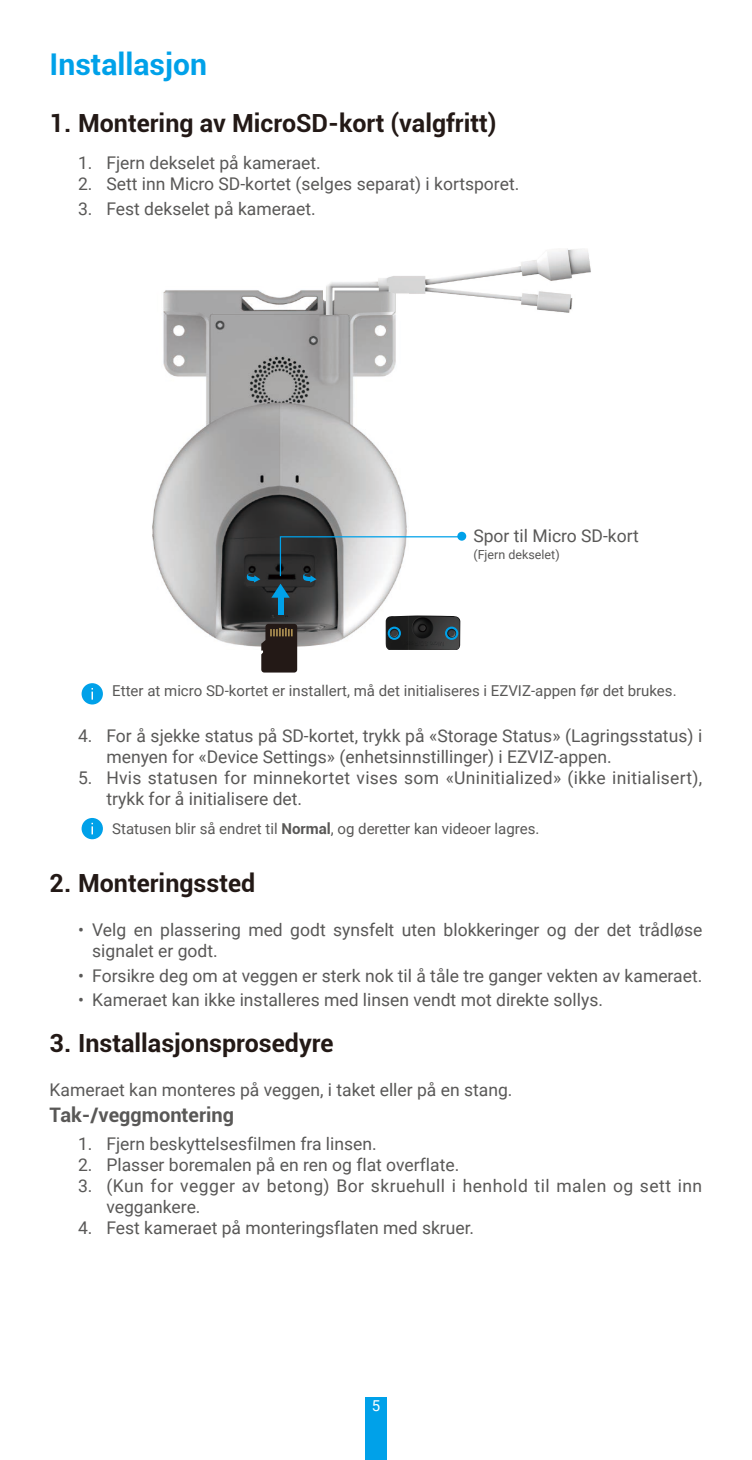
<style>
.page{position:relative;width:752px;height:1460px;background:#fff}
.page>*{position:absolute;margin:0;border:0;box-sizing:border-box;transform-origin:0 0}
.t1{font:700 30px "Roboto";color:#00a1e9}
.t2{font:700 25px "Roboto";color:#231916}
.t3{font:700 20px "Roboto";color:#595857}
.t4{font:17.5px/21px "Roboto";color:#595857}
.t5{font:17.5px/21px "Roboto";letter-spacing:.025em;color:#595857}
.t6{font:15px "Roboto";color:#595857}
.t7{font:15px "Roboto";color:#fff}
.t8{font:12.5px "Roboto";color:#595857}
.s1{font-weight:700}
</style>
<div class="page">
<div style="left:365px;top:1398px;width:21px;height:62px;background:#00a1e9"></div>
<img style="left:152px;top:290px;width:257px;height:360px">
<img style="left:326px;top:248px;width:265px;height:65px">
<img style="left:323px;top:287px;width:86px;height:28px">
<svg style="left:303px;top:573px;width:13px;height:9px"></svg>
<svg style="left:247px;top:573px;width:13px;height:9px"></svg>
<img style="left:385px;top:615px;width:75px;height:35px">
<svg style="left:445px;top:627px;width:13px;height:13px"></svg>
<svg style="left:387px;top:627px;width:14px;height:13px"></svg>
<hr style="left:280px;top:536px;width:1px;height:40px;background:#00a1e9">
<hr style="left:280px;top:536px;width:178px;height:1px;background:#00a1e9">
<div style="left:457px;top:532px;width:9px;height:9px;background:#00a1e9;border-radius:50%"></div>
<svg style="left:261px;top:624px;width:36px;height:48px;background:#30261f"></svg>
<div style="left:278px;top:597px;width:5px;height:18px;background:#00a1e9"></div>
<svg style="left:271px;top:584px;width:18px;height:14px"></svg>
<div style="left:81px;top:683px;width:22px;height:21px;background:#00a1e9;border-radius:50%"></div>
<svg style="left:91px;top:688px;width:2px;height:12px"></svg>
<div style="left:81px;top:818px;width:22px;height:21px;background:#00a1e9;border-radius:50%"></div>
<svg style="left:91px;top:823px;width:2px;height:11px"></svg>
<h1 class="t1" style="left:50px;top:43px;width:159px">Installasjon</h1>
<h2 class="t2" style="left:50px;top:105px;width:448px">1. Montering av MicroSD-kort (valgfritt)</h2>
<p class="t4" style="left:78px;top:152px;width:244px">1. Fjern dekselet på kameraet.</p>
<p class="t4" style="left:78px;top:173px;width:442px">2. Sett inn Micro SD-kortet (selges separat) i kortsporet.</p>
<p class="t4" style="left:78px;top:198px;width:239px">3. Fest dekselet på kameraet.</p>
<p class="t4" style="left:473px;top:524px;width:167px">Spor til Micro SD-kort</p>
<p class="t8" style="left:473px;top:546px;width:88px">(Fjern dekselet)</p>
<p class="t6" style="left:112px;top:680px;width:565px">Etter at micro SD-kortet er installert, må det initialiseres i EZVIZ-appen før det brukes.</p>
<p class="t4" style="left:106px;top:724px;width:597px;text-indent:-28px">4. For å sjekke status på SD-kortet, trykk på «Storage Status» (Lagringsstatus) i menyen for «Device Settings» (enhetsinnstillinger) i EZVIZ-appen.</p>
<p class="t4" style="left:106px;top:766px;width:597px;text-indent:-28px">5. Hvis statusen for minnekortet vises som «Uninitialized» (ikke initialisert), trykk for å initialisere det.</p>
<p class="t6" style="left:112px;top:818px;width:428px">Statusen blir så endret til <span class="s1">Normal</span>, og deretter kan videoer lagres.</p>
<h2 class="t2" style="left:50px;top:866px;width:207px">2. Monteringssted</h2>
<p class="t4" style="left:92px;top:919px;width:611px;text-indent:-14px">• Velg en plassering med godt synsfelt uten blokkeringer og der det trådløse signalet er godt.</p>
<p class="t4" style="left:78px;top:964px;width:625px">• Forsikre deg om at veggen er sterk nok til å tåle tre ganger vekten av kameraet.</p>
<p class="t4" style="left:78px;top:989px;width:526px">• Kameraet kan ikke installeres med linsen vendt mot direkte sollys.</p>
<h2 class="t2" style="left:50px;top:1025px;width:285px">3. Installasjonsprosedyre</h2>
<p class="t4" style="left:50px;top:1078px;width:464px">Kameraet kan monteres på veggen, i taket eller på en stang.</p>
<p class="t3" style="left:50px;top:1100px;width:186px">Tak-/veggmontering</p>
<p class="t4" style="left:78px;top:1133px;width:300px">1. Fjern beskyttelsesfilmen fra linsen.</p>
<p class="t4" style="left:78px;top:1154px;width:382px">2. Plasser boremalen på en ren og flat overflate.</p>
<p class="t5" style="left:106px;top:1175px;width:597px;text-indent:-28px">3. (Kun for vegger av betong) Bor skruehull i henhold til malen og sett inn veggankere.</p>
<p class="t4" style="left:78px;top:1217px;width:397px">4. Fest kameraet på monteringsflaten med skruer.</p>
<p class="t7" style="left:371px;top:1395px;width:10px">5</p>
</div>
